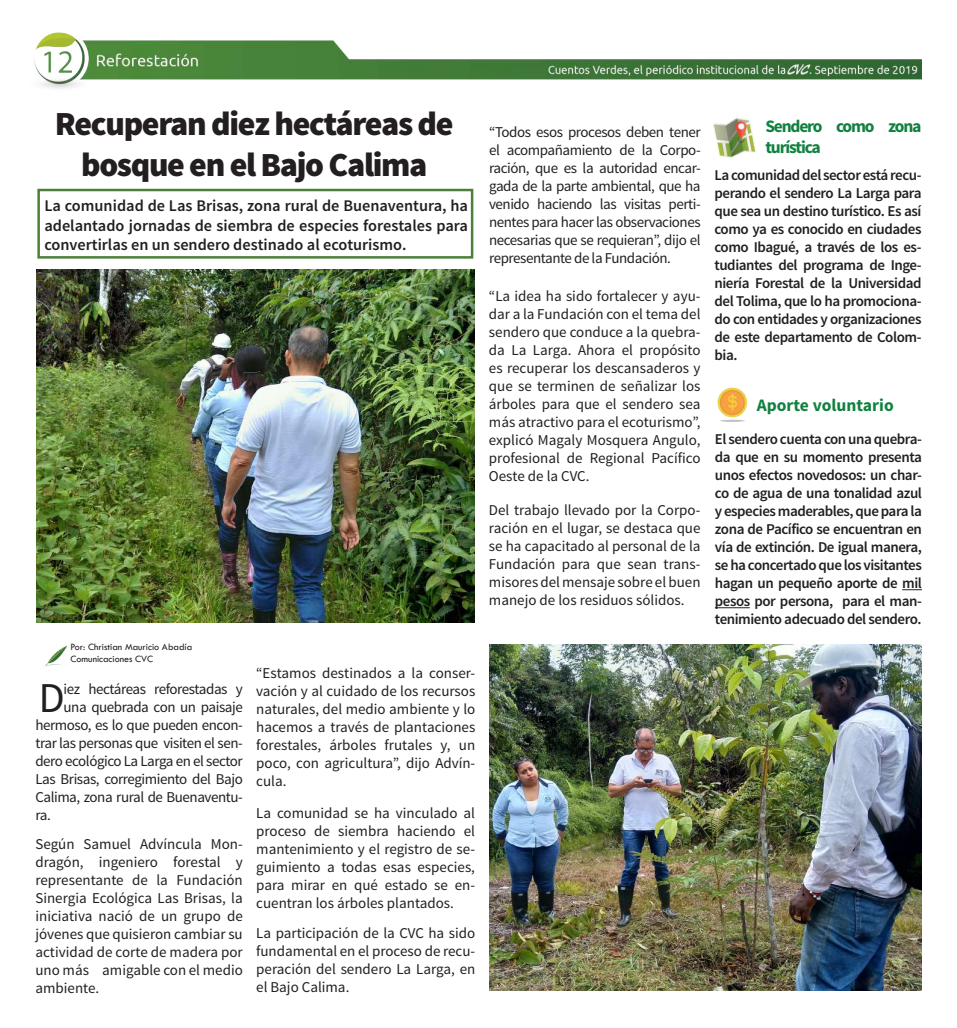
<style>
.page{position:relative;width:957px;height:1028px;background:#fff}
.page>*{position:absolute;margin:0;border:0;box-sizing:border-box;transform-origin:0 0}
.t1{font:42.5px "Source Sans Pro";color:#231f20}
.t2{font:900 33.75px/40.5px "Source Sans Pro";letter-spacing:-.04em;color:#231f20;text-align:center}
.t3{font:700 17.5px/21px "Source Sans Pro";letter-spacing:-.07em;color:#118141}
.t4{font:700 17.5px "Source Sans Pro";color:#118141}
.t5{font:600 16.25px/19.5px "Source Sans Pro";color:#231f20;text-align:justify}
.t6{font:15px/18px "Source Sans Pro";letter-spacing:-.01em;color:#231f20;text-align:justify}
.t7{font:600 15px/18px "Source Sans Pro";letter-spacing:-.03em;color:#231f20;text-align:justify}
.t8{font:15px "Source Sans Pro";letter-spacing:-.03em;color:#231f20}
.t9{font:10px/12px "Tw Cen";color:#231f20}
</style>
<div class="page">
<img style="left:34px;top:32px;width:887px;height:57px">
<div style="left:37px;top:189px;width:436px;height:70px;border:2px solid #4c7e3c"></div>
<img style="left:44px;top:645px;width:24px;height:22px">
<img style="left:37px;top:269px;width:438px;height:353px">
<img style="left:489px;top:644px;width:432px;height:346px">
<svg style="left:902px;top:589px;width:20px;height:1px"></svg>
<hr style="left:715px;top:607px;width:35px;height:1px;background:#231f20">
<img style="left:713px;top:118px;width:43px;height:40px">
<img style="left:717px;top:387px;width:31px;height:35px">
<h2 class="t2" style="left:55px;top:105px;width:400px">Recuperan diez hectáreas de bosque en el Bajo Calima</h2>
<p class="t3" style="left:765px;top:116px;width:157px">Sendero como zona turística</p>
<p class="t6" style="left:489px;top:123px;width:213px">“Todos esos procesos deben tener el acompañamiento de la Corpo&shy;ración, que es la autoridad encar&shy;gada de la parte ambiental, que ha venido haciendo las visitas perti&shy;nentes para hacer las observaciones necesarias que se requieran”, dijo el representante de la Fundación.</p>
<p class="t6" style="left:489px;top:287px;width:213px">“La idea ha sido fortalecer y ayu&shy;dar a la Fundación con el tema del sendero que conduce a la quebra&shy;da La Larga. Ahora el propósito es recuperar los descansaderos y que se terminen de señalizar los árboles para que el sendero sea más atractivo para el ecoturismo”, explicó Magaly Mosquera Angulo, profesional de Regional Pacífico Oeste de la CVC.</p>
<p class="t6" style="left:489px;top:501px;width:213px">Del trabajo llevado por la Corpo&shy;ración en el lugar, se destaca que se ha capacitado al personal de la Fundación para que sean trans&shy;misores del mensaje sobre el buen manejo de los residuos sólidos.</p>
<p class="t7" style="left:714px;top:166px;width:209px">La comunidad del sector está recu&shy;perando el sendero La Larga para que sea un destino turístico. Es así como ya es conocido en ciudades como Ibagué, a través de los es&shy;tudiantes del programa de Inge&shy;niería Forestal de la Universidad del Tolima, que lo ha promociona&shy;do con entidades y organizaciones de este departamento de Colom&shy;bia.</p>
<p class="t5" style="left:44px;top:197px;width:425px">La comunidad de Las Brisas, zona rural de Buenaventura, ha adelantado jornadas de siembra de especies forestales para convertirlas en un sendero destinado al ecoturismo.</p>
<p class="t4" style="left:756px;top:393px;width:138px">Aporte voluntario</p>
<p class="t7" style="left:715px;top:430px;width:209px">El sendero cuenta con una quebra&shy;da que en su momento presenta unos efectos novedosos: un char&shy;co de agua de una tonalidad azul y especies maderables, que para la zona de Pacífico se encuentran en vía de extinción. De igual manera, se ha concertado que los visitantes hagan un pequeño aporte de mil pesos por persona, para el man&shy;tenimiento adecuado del sendero.</p>
<p class="t9" style="left:70px;top:641px;width:123px">Por: Christian Mauricio Abadía<br>Comunicaciones CVC</p>
<h1 class="t1" style="left:39px;top:671px;width:27px">D</h1>
<p class="t8" style="left:64px;top:679px;width:181px">iez hectáreas reforestadas y</p>
<p class="t8" style="left:64px;top:697px;width:181px">una quebrada con un paisaje</p>
<p class="t8" style="left:35px;top:715px;width:209px">hermoso, es lo que pueden encon-</p>
<p class="t8" style="left:35px;top:733px;width:209px">trar las personas que visiten el sen-</p>
<p class="t8" style="left:35px;top:751px;width:209px">dero ecológico La Larga en el sector</p>
<p class="t8" style="left:35px;top:769px;width:209px">Las Brisas, corregimiento del Bajo</p>
<p class="t8" style="left:35px;top:787px;width:209px">Calima, zona rural de Buenaventu-</p>
<p class="t6" style="left:35px;top:806px;width:17px">ra.</p>
<p class="t6" style="left:35px;top:835px;width:209px">Según Samuel Advíncula Mon&shy;dragón, ingeniero forestal y representante de la Fundación Sinergia Ecológica Las Brisas, la iniciativa nació de un grupo de jóvenes que quisieron cambiar su actividad de corte de madera por uno más amigable con el medio ambiente.</p>
<p class="t6" style="left:256px;top:664px;width:221px">“Estamos destinados a la conser&shy;vación y al cuidado de los recursos naturales, del medio ambiente y lo hacemos a través de plantaciones forestales, árboles frutales y, un poco, con agricultura”, dijo Advín&shy;cula.</p>
<p class="t6" style="left:256px;top:804px;width:220px">La comunidad se ha vinculado al proceso de siembra haciendo el mantenimiento y el registro de se&shy;guimiento a todas esas especies, para mirar en qué estado se en&shy;cuentran los árboles plantados.</p>
<p class="t6" style="left:256px;top:924px;width:220px">La participación de la CVC ha sido fundamental en el proceso de recu&shy;peración del sendero La Larga, en el Bajo Calima.</p>
</div>
